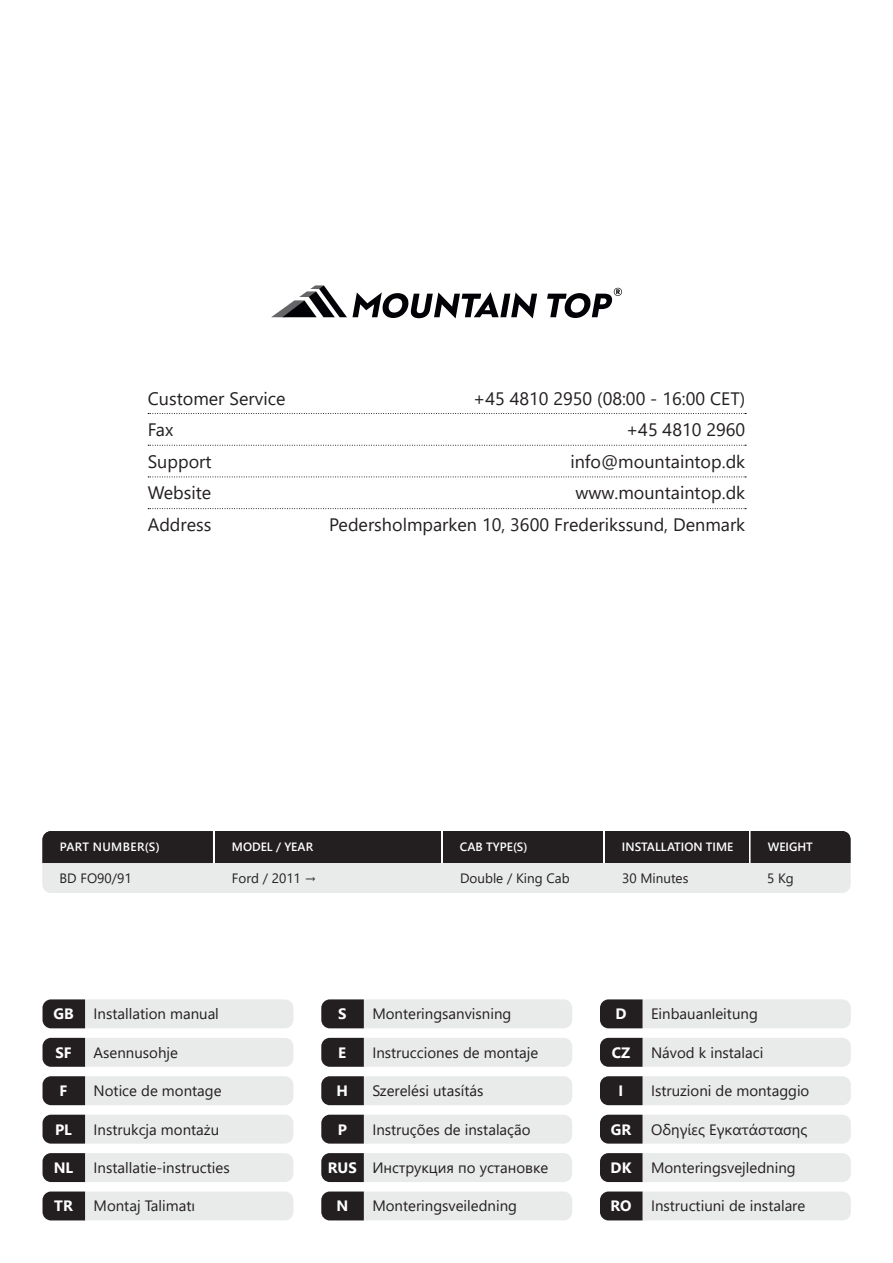
<style>
.page{position:relative;width:893px;height:1263px;background:#fff}
.page>*{position:absolute;margin:0;border:0;box-sizing:border-box;transform-origin:0 0}
.t1{font:18px "Segoe UI";color:#231f20}
.t2{font:15px "Segoe UI";color:#231f20}
.t3{font:700 15px "Segoe UI";color:#fff}
.t4{font:13.5px "Segoe UI";color:#231f20}
.t5{font:600 12px "Segoe UI";color:#fff}
.t6{font:600 12px "Segoe UI";letter-spacing:.035em;color:#fff}
</style>
<div class="page">
<svg style="left:148px;top:413px;width:598px;height:1px"></svg>
<svg style="left:148px;top:445px;width:598px;height:1px"></svg>
<svg style="left:148px;top:477px;width:598px;height:1px"></svg>
<svg style="left:148px;top:508px;width:598px;height:1px"></svg>
<svg style="left:43px;top:999px;width:250px;height:29px;background:#c9c9c9"></svg>
<svg style="left:43px;top:1038px;width:250px;height:29px;background:#c8c9c9"></svg>
<svg style="left:43px;top:1076px;width:250px;height:29px;background:#c8c9c9"></svg>
<svg style="left:43px;top:1115px;width:250px;height:28px;background:#c8c8c8"></svg>
<svg style="left:43px;top:1153px;width:250px;height:29px;background:#c8c8c9"></svg>
<svg style="left:43px;top:1191px;width:250px;height:29px;background:#c9c9c9"></svg>
<svg style="left:321px;top:999px;width:251px;height:29px;background:#c9c9c9"></svg>
<svg style="left:321px;top:1038px;width:251px;height:29px;background:#c8c9c9"></svg>
<svg style="left:321px;top:1076px;width:251px;height:29px;background:#c8c9c9"></svg>
<svg style="left:321px;top:1115px;width:251px;height:28px;background:#c8c8c8"></svg>
<svg style="left:321px;top:1153px;width:251px;height:29px;background:#c8c8c9"></svg>
<svg style="left:321px;top:1191px;width:251px;height:29px;background:#c9c9c9"></svg>
<svg style="left:600px;top:999px;width:251px;height:29px;background:#c9c9c9"></svg>
<svg style="left:600px;top:1038px;width:251px;height:29px;background:#c8c9c9"></svg>
<svg style="left:600px;top:1076px;width:251px;height:29px;background:#c8c9c9"></svg>
<svg style="left:600px;top:1115px;width:251px;height:28px;background:#c8c8c8"></svg>
<svg style="left:600px;top:1153px;width:251px;height:29px;background:#c8c8c9"></svg>
<svg style="left:600px;top:1191px;width:251px;height:29px;background:#c9c9c9"></svg>
<svg style="left:547px;top:288px;width:75px;height:30px"></svg>
<svg style="left:271px;top:285px;width:266px;height:33px"></svg>
<svg style="left:43px;top:831px;width:807px;height:62px;background:#848283"></svg>
<p class="t1" style="left:148px;top:381px;width:139px">Customer Service</p>
<p class="t1" style="left:148px;top:413px;width:27px">Fax</p>
<p class="t1" style="left:148px;top:444px;width:65px">Support</p>
<p class="t1" style="left:148px;top:476px;width:65px">Website</p>
<p class="t1" style="left:148px;top:507px;width:65px">Address</p>
<p class="t1" style="left:473px;top:381px;width:274px">+45 4810 2950 (08:00 - 16:00 CET)</p>
<p class="t1" style="left:626px;top:413px;width:121px">+45 4810 2960</p>
<p class="t1" style="left:570px;top:444px;width:176px">info@mountaintop.dk</p>
<p class="t1" style="left:575px;top:476px;width:171px">www.mountaintop.dk</p>
<p class="t1" style="left:329px;top:507px;width:418px">Pedersholmparken 10, 3600 Frederikssund, Denmark</p>
<p class="t6" style="left:60px;top:836px;width:101px">PART NUMBER(S)</p>
<p class="t5" style="left:622px;top:836px;width:113px">INSTALLATION TIME</p>
<p class="t5" style="left:768px;top:836px;width:47px">WEIGHT</p>
<p class="t5" style="left:232px;top:836px;width:83px">MODEL / YEAR</p>
<p class="t5" style="left:460px;top:836px;width:69px">CAB TYPE(S)</p>
<p class="t4" style="left:60px;top:865px;width:74px">BD FO90/91</p>
<p class="t4" style="left:232px;top:865px;width:86px">Ford / 2011 →</p>
<p class="t4" style="left:460px;top:865px;width:111px">Double / King Cab</p>
<p class="t4" style="left:622px;top:865px;width:68px">30 Minutes</p>
<p class="t4" style="left:767px;top:865px;width:28px">5 Kg</p>
<p class="t4" style="left:239px;top:865px;width:86px">ORD / 20 1 →</p>
<p class="t3" style="left:53px;top:1000px;width:22px">GB</p>
<p class="t2" style="left:94px;top:1000px;width:127px">Installation manual</p>
<p class="t3" style="left:55px;top:1038px;width:18px">SF</p>
<p class="t2" style="left:94px;top:1038px;width:86px">Asennusohje</p>
<p class="t3" style="left:60px;top:1077px;width:9px">F</p>
<p class="t2" style="left:94px;top:1077px;width:129px">Notice de montage</p>
<p class="t3" style="left:55px;top:1115px;width:18px">PL</p>
<p class="t2" style="left:94px;top:1115px;width:127px">Instrukcja montażu</p>
<p class="t3" style="left:54px;top:1153px;width:21px">NL</p>
<p class="t2" style="left:94px;top:1153px;width:138px">Installatie-instructies</p>
<p class="t3" style="left:54px;top:1192px;width:20px">TR</p>
<p class="t2" style="left:94px;top:1192px;width:103px">Montaj Talimatı</p>
<p class="t3" style="left:338px;top:1000px;width:10px">S</p>
<p class="t2" style="left:372px;top:1000px;width:140px">Monteringsanvisning</p>
<p class="t3" style="left:338px;top:1038px;width:9px">E</p>
<p class="t2" style="left:372px;top:1038px;width:167px">Instrucciones de montaje</p>
<p class="t3" style="left:337px;top:1077px;width:13px">H</p>
<p class="t2" style="left:372px;top:1077px;width:113px">Szerelési utasítás</p>
<p class="t3" style="left:338px;top:1115px;width:11px">P</p>
<p class="t2" style="left:372px;top:1115px;width:160px">Instruções de instalação</p>
<p class="t3" style="left:328px;top:1153px;width:31px">RUS</p>
<p class="t2" style="left:372px;top:1153px;width:178px">Инструкция по установке</p>
<p class="t3" style="left:336px;top:1192px;width:13px">N</p>
<p class="t2" style="left:372px;top:1192px;width:146px">Monteringsveiledning</p>
<p class="t3" style="left:615px;top:1000px;width:13px">D</p>
<p class="t2" style="left:651px;top:1000px;width:108px">Einbauanleitung</p>
<p class="t3" style="left:612px;top:1038px;width:20px">CZ</p>
<p class="t2" style="left:651px;top:1038px;width:114px">Návod k instalaci</p>
<p class="t3" style="left:619px;top:1077px;width:6px">I</p>
<p class="t2" style="left:651px;top:1077px;width:160px">Istruzioni de montaggio</p>
<p class="t3" style="left:611px;top:1115px;width:22px">GR</p>
<p class="t2" style="left:651px;top:1115px;width:158px">Οδηγίες Εγκατάστασης</p>
<p class="t3" style="left:611px;top:1153px;width:22px">DK</p>
<p class="t2" style="left:651px;top:1153px;width:146px">Monteringsvejledning</p>
<p class="t3" style="left:610px;top:1192px;width:23px">RO</p>
<p class="t2" style="left:651px;top:1192px;width:156px">Instructiuni de instalare</p>
</div>
